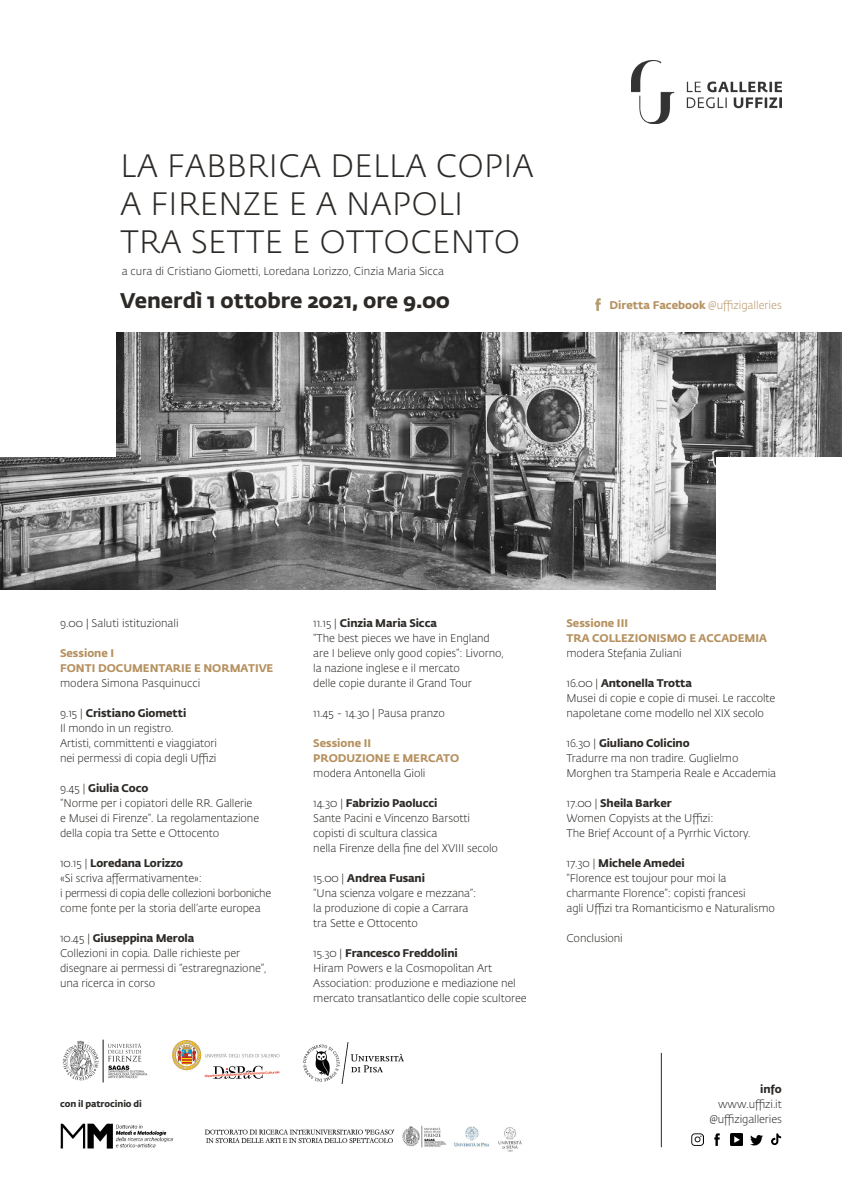
<style>
.page{position:relative;width:842px;height:1191px;background:#fff}
.page>*{position:absolute;margin:0;border:0;box-sizing:border-box;transform-origin:0 0}
.t1{font:300 32px/38px "Fedra Sans Pro";letter-spacing:.01em;color:#2c2926}
.t2{font:700 21px "Fedra Sans Pro";color:#2c2926}
.t3{font:300 11px/15px "Fedra Sans Pro";letter-spacing:-.01em;color:#2c2926}
.t4{font:700 11px/15px "Fedra Sans Pro";color:#b69160}
.t5{font:300 11px "Fedra Sans Pro";color:#b69160}
.t6{font:700 11px "Fedra Sans Pro";color:#2c2926}
.t7{font:700 9px "Fedra Sans Pro";letter-spacing:-.01em;color:#2c2926}
.s1{font-weight:700}
</style>
<div class="page">
<img style="left:631px;top:60px;width:151px;height:63px">
<img style="left:0;top:332px;width:842px;height:257px">
<div style="left:0;top:276px;width:115px;height:181px;background:#fff"></div>
<div style="left:716px;top:457px;width:126px;height:152px;background:#fff"></div>
<svg style="left:691px;top:1133px;width:12px;height:12px"></svg>
<svg style="left:714px;top:1133px;width:6px;height:12px"></svg>
<svg style="left:595px;top:299px;width:6px;height:11px"></svg>
<svg style="left:751px;top:1134px;width:11px;height:11px"></svg>
<svg style="left:771px;top:1133px;width:10px;height:12px"></svg>
<svg style="left:731px;top:1133px;width:11px;height:12px"></svg>
<hr style="left:661px;top:1053px;width:1px;height:94px;background:#2c2926">
<img style="left:62px;top:1039px;width:86px;height:44px">
<img style="left:172px;top:1041px;width:108px;height:38px">
<img style="left:303px;top:1042px;width:101px;height:41px">
<img style="left:60px;top:1123px;width:114px;height:26px">
<img style="left:204px;top:1125px;width:318px;height:27px">
<h1 class="t1" style="left:120px;top:146px;width:415px">LA FABBRICA DELLA COPIA<br>A FIRENZE E A NAPOLI<br>TRA SETTE E OTTOCENTO</h1>
<h2 class="t2" style="left:120px;top:284px;width:331px">Venerdì 1 ottobre 2021, ore 9.00</h2>
<p class="t3" style="left:122px;top:263px;width:324px">a cura di Cristiano Giometti, Loredana Lorizzo, Cinzia Maria Sicca</p>
<p class="t5" style="left:609px;top:298px;width:174px"><span class="s1">Diretta Facebook</span> @uffizigalleries</p>
<p class="t3" style="left:60px;top:615px;width:120px">9.00 | Saluti istituzionali</p>
<p class="t4" style="left:60px;top:645px;width:215px">Sessione I<br>FONTI DOCUMENTARIE E NORMATIVE</p>
<p class="t3" style="left:60px;top:675px;width:142px">modera Simona Pasquinucci</p>
<p class="t3" style="left:60px;top:705px;width:159px">9.15 | <span class="s1">Cristiano Giometti<br></span>Il mondo in un registro.<br>Artisti, committenti e viaggiatori nei permessi di copia degli Uffizi</p>
<p class="t3" style="left:60px;top:780px;width:201px">9.45 | <span class="s1">Giulia Coco<br></span>“Norme per i copiatori delle RR. Gallerie e Musei di Firenze”. La regolamentazione della copia tra Sette e Ottocento</p>
<p class="t3" style="left:60px;top:855px;width:213px">10.15 | <span class="s1">Loredana Lorizzo<br></span>«Si scriva affermativamente»:<br>i permessi di copia delle collezioni borboniche come fonte per la storia dell’arte europea</p>
<p class="t3" style="left:60px;top:930px;width:208px">10.45 | <span class="s1">Giuseppina Merola<br></span>Collezioni in copia. Dalle richieste per disegnare ai permessi di “estraregnazione”, una ricerca in corso</p>
<p class="t7" style="left:60px;top:1096px;width:83px">con il patrocinio di</p>
<p class="t3" style="left:313px;top:615px;width:192px">11.15 | <span class="s1">Cinzia Maria Sicca<br></span>“The best pieces we have in England are I believe only good copies”: Livorno, la nazione inglese e il mercato<br>delle copie durante il Grand Tour</p>
<p class="t3" style="left:313px;top:705px;width:133px">11.45 - 14.30 | Pausa pranzo</p>
<p class="t4" style="left:313px;top:735px;width:147px">Sessione II<br>PRODUZIONE E MERCATO</p>
<p class="t3" style="left:313px;top:765px;width:114px">modera Antonella Gioli</p>
<p class="t3" style="left:313px;top:795px;width:186px">14.30 | <span class="s1">Fabrizio Paolucci<br></span>Sante Pacini e Vincenzo Barsotti copisti di scultura classica<br>nella Firenze della fine del XVIII secolo</p>
<p class="t3" style="left:313px;top:870px;width:165px">15.00 | <span class="s1">Andrea Fusani<br></span>“Una scienza volgare e mezzana”: la produzione di copie a Carrara tra Sette e Ottocento</p>
<p class="t3" style="left:313px;top:945px;width:215px">15.30 | <span class="s1">Francesco Freddolini<br></span>Hiram Powers e la Cosmopolitan Art Association: produzione e mediazione nel mercato transatlantico delle copie scultoree</p>
<p class="t4" style="left:566px;top:615px;width:202px">Sessione III<br>TRA COLLEZIONISMO E ACCADEMIA</p>
<p class="t3" style="left:566px;top:645px;width:117px">modera Stefania Zuliani</p>
<p class="t3" style="left:566px;top:675px;width:210px">16.00 | <span class="s1">Antonella Trotta<br></span>Musei di copie e copie di musei. Le raccolte napoletane come modello nel XIX secolo</p>
<p class="t3" style="left:566px;top:735px;width:211px">16.30 | <span class="s1">Giuliano Colicino<br></span>Tradurre ma non tradire. Guglielmo<br>Morghen tra Stamperia Reale e Accademia</p>
<p class="t3" style="left:566px;top:795px;width:186px">17.00 | <span class="s1">Sheila Barker<br></span>Women Copyists at the Uffizi:<br>The Brief Account of a Pyrrhic Victory.</p>
<p class="t3" style="left:566px;top:855px;width:210px">17.30 | <span class="s1">Michele Amedei<br></span>“Florence est toujour pour moi la charmante Florence”: copisti francesi<br>agli Uffizi tra Romanticismo e Naturalismo</p>
<p class="t3" style="left:566px;top:930px;width:58px">Conclusioni</p>
<p class="t6" style="left:760px;top:1080px;width:23px">info</p>
<p class="t3" style="left:710px;top:1096px;width:74px;text-align:right">www.uffizi.it @uffizigalleries</p>
</div>
